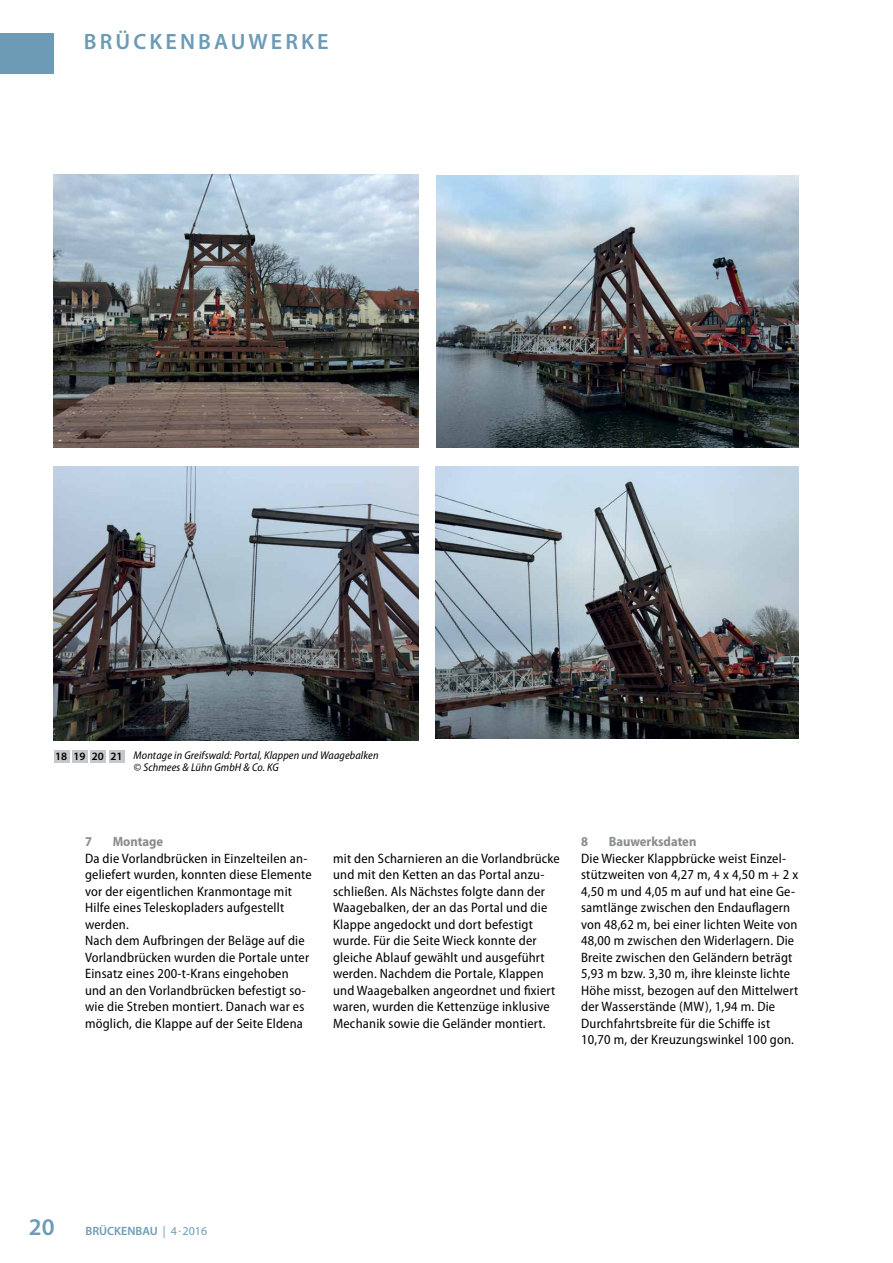
<style>
.page{position:relative;width:893px;height:1263px;background:#fff}
.page>*{position:absolute;margin:0;border:0;box-sizing:border-box;transform-origin:0 0}
.t1{font:600 24px "Myriad Pro";color:#6d9bb6}
.t2{font:600 22.2px "Myriad Pro";letter-spacing:.14em;color:#6d9bb6}
.t3{font:semi-condensed 13.65px/16.5px "Myriad Pro";letter-spacing:.015em;color:#000}
.t4{font:700 semi-condensed 13.5px "Myriad Pro";color:#8a8c8e}
.t5{font:600 12px "Myriad Pro";color:#6d9bb6}
.t6{font:italic semi-condensed 11.25px/12px "Myriad Pro";letter-spacing:.01em;color:#000}
.t7{font:600 11.25px "Myriad Pro";color:#000}
.s1{font-weight:600;font-style:normal;font-stretch:normal}
.s2{font-weight:400}
</style>
<div class="page">
<div style="left:0;top:33px;width:54px;height:40px;background:#6d9bb6"></div>
<div style="left:54px;top:750px;width:15px;height:12px;background:#c7c8ca"></div>
<div style="left:91px;top:750px;width:15px;height:12px;background:#c7c8ca"></div>
<div style="left:109px;top:750px;width:16px;height:12px;background:#c7c8ca"></div>
<div style="left:72px;top:750px;width:16px;height:12px;background:#c7c8ca"></div>
<img style="left:54px;top:174px;width:364px;height:274px">
<img style="left:436px;top:175px;width:362px;height:273px">
<img style="left:54px;top:467px;width:364px;height:273px">
<img style="left:436px;top:467px;width:362px;height:271px">
<h2 class="t2" style="left:84px;top:29px;width:246px">BRÜCKENBAUWERKE</h2>
<p class="t7" style="left:55px;top:750px;width:14px">18</p>
<p class="t6" style="left:134px;top:749px;width:246px;text-indent:-42px"><span class="s1">20 21</span> Montage in Greifswald: Portal, Klappen und Waagebalken © Schmees &amp; Lühn GmbH &amp; Co. KG</p>
<p class="t7" style="left:73px;top:750px;width:14px">19</p>
<p class="t4" style="left:85px;top:834px;width:8px">7</p>
<p class="t4" style="left:113px;top:834px;width:52px">Montage</p>
<p class="t3" style="left:85px;top:850px;width:228px">Da die Vorlandbrücken in Einzelteilen an&shy;geliefert wurden, konnten diese Elemente vor der eigentlichen Kranmontage mit Hilfe eines Teleskopladers aufgestellt werden.<br>Nach dem Aufbringen der Beläge auf die Vorlandbrücken wurden die Portale unter Einsatz eines 200-t-Krans eingehoben und an den Vorlandbrücken befestigt so&shy;wie die Streben montiert. Danach war es möglich, die Klappe auf der Seite Eldena</p>
<p class="t3" style="left:333px;top:850px;width:228px">mit den Scharnieren an die Vorlandbrücke und mit den Ketten an das Portal anzu&shy;schließen. Als Nächstes folgte dann der Waagebalken, der an das Portal und die Klappe angedockt und dort befestigt wurde. Für die Seite Wieck konnte der gleiche Ablauf gewählt und ausgeführt werden. Nachdem die Portale, Klappen und Waagebalken angeordnet und fixiert waren, wurden die Kettenzüge inklusive Mechanik sowie die Geländer montiert.</p>
<p class="t4" style="left:581px;top:834px;width:8px">8</p>
<p class="t4" style="left:609px;top:834px;width:89px">Bauwerksdaten</p>
<p class="t3" style="left:581px;top:850px;width:219px">Die Wiecker Klappbrücke weist Einzel&shy;stützweiten von 4,27 m, 4 x 4,50 m + 2 x 4,50 m und 4,05 m auf und hat eine Ge&shy;samtlänge zwischen den Endauflagern von 48,62 m, bei einer lichten Weite von 48,00 m zwischen den Widerlagern. Die Breite zwischen den Geländern beträgt 5,93 m bzw. 3,30 m, ihre kleinste lichte Höhe misst, bezogen auf den Mittelwert der Wasserstände (MW), 1,94 m. Die Durchfahrtsbreite für die Schiffe ist 10,70 m, der Kreuzungswinkel 100 gon.</p>
<h1 class="t1" style="left:29px;top:1214px;width:27px">20</h1>
<p class="t5" style="left:86px;top:1224px;width:123px">BRÜCKENBAU <span class="s2">| 4</span><sup>.</sup><span class="s2">2016</span></p>
</div>
